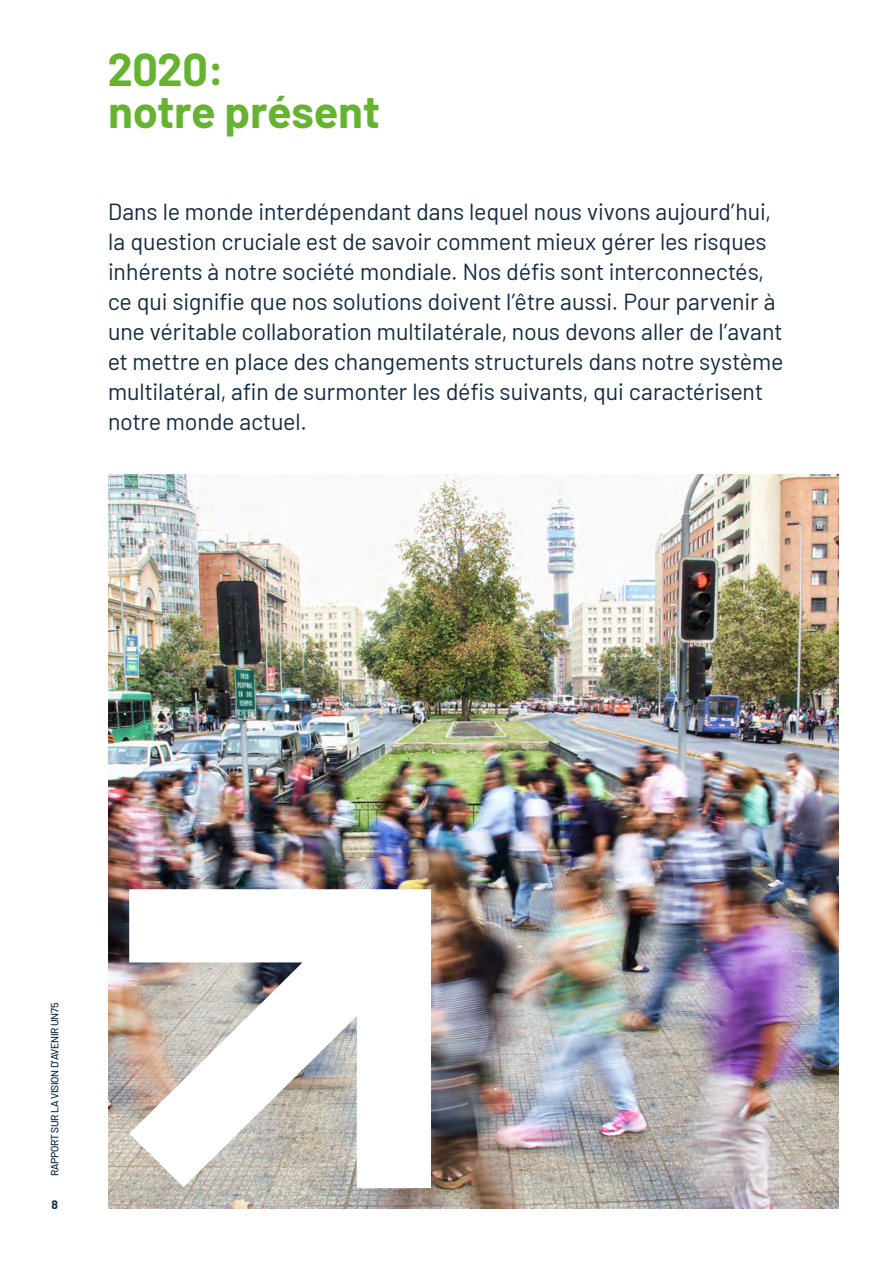
<style>
.page{position:relative;width:893px;height:1263px;background:#fff}
.page>*{position:absolute;margin:0;border:0;box-sizing:border-box;transform-origin:0 0}
.t1{font:700 45px/42px "Barlow";color:#65b32e}
.t2{font:23.25px/30px "Barlow";letter-spacing:.005em;color:#132b43}
.t3{font:700 12px "Barlow";color:#132b43}
.t4{font:500 10.5px "Barlow";letter-spacing:-.02em;color:#132b43}
</style>
<div class="page">
<img style="left:108px;top:474px;width:731px;height:735px">
<svg style="left:129px;top:889px;width:302px;height:299px"></svg>
<h1 class="t1" style="left:108px;top:45px;width:273px">2020:<br>notre présent</h1>
<p class="t2" style="left:108px;top:195px;width:677px">Dans le monde interdépendant dans lequel nous vivons aujourd’hui, la question cruciale est de savoir comment mieux gérer les risques inhérents à notre société mondiale. Nos défis sont interconnectés, ce qui signifie que nos solutions doivent l’être aussi. Pour parvenir à une véritable collaboration multilatérale, nous devons aller de l’avant et mettre en place des changements structurels dans notre système multilatéral, afin de surmonter les défis suivants, qui caractérisent notre monde actuel.</p>
<p class="t4" style="left:47px;top:1176px;width:176px;rotate:-90deg">RAPPORT SUR LA VISION D’AVENIR UN75</p>
<p class="t3" style="left:52px;top:1196px;width:8px">8</p>
</div>
